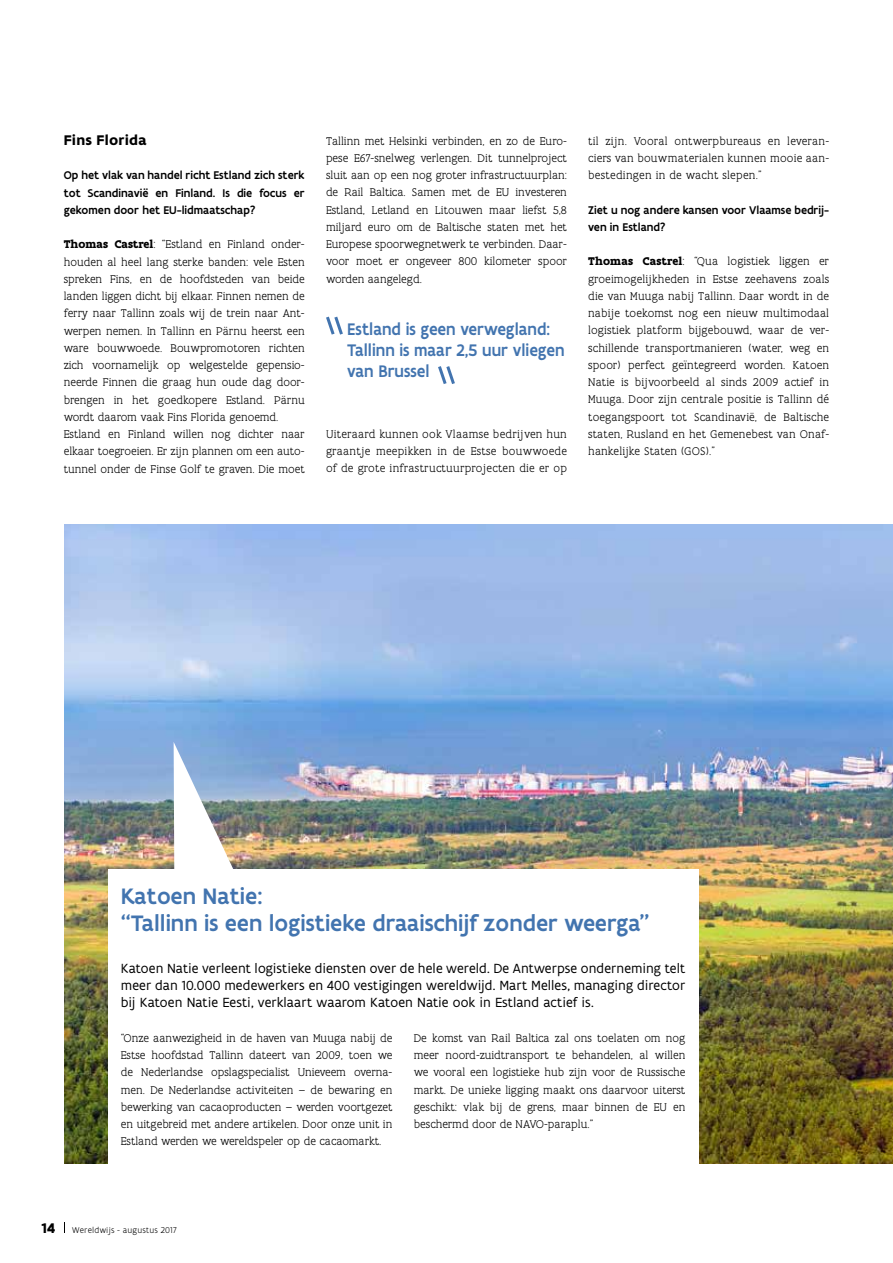
<style>
.page{position:relative;width:893px;height:1263px;background:#fff}
.page>*{position:absolute;margin:0;border:0;box-sizing:border-box;transform-origin:0 0}
.t1{font:500 24px/27px "Flanders Art Sans";color:#4274af}
.t2{font:500 18px/21px "Flanders Art Sans";color:#4274af;scale:.95 1}
.t3{font:700 15px "Flanders Art Sans";letter-spacing:.015em;color:#000}
.t4{font:14.25px/17.2px "Flanders Art Sans";letter-spacing:.005em;color:#000;text-align:justify}
.t5{font:300 12px/17.2px "Flanders Art Serif";color:#000;text-align:justify}
.t6{font:500 12px/17.2px "Flanders Art Sans";color:#000;text-align:justify}
.t7{font:300 9px "Flanders Art Sans";letter-spacing:.02em;color:#000}
.s1{font-weight:700}
.s2{font-weight:700;font-size:15px}
</style>
<div class="page">
<img style="left:64px;top:524px;width:829px;height:640px">
<svg style="left:326px;top:316px;width:17px;height:19px"></svg>
<svg style="left:438px;top:366px;width:17px;height:18px"></svg>
<div style="left:108px;top:869px;width:590px;height:301px;background:#fff"></div>
<img style="left:174px;top:742px;width:62px;height:127px">
<p class="t3" style="left:64px;top:130px;width:84px">Fins Florida</p>
<p class="t6" style="left:64px;top:167px;width:242px">Op het vlak van handel richt Estland zich sterk tot Scandinavië en Finland. Is die focus er gekomen door het EU-lidmaatschap?</p>
<p class="t5" style="left:64px;top:236px;width:242px;text-align:left"><span class="s1">Thomas Castrel</span>: “Estland en Finland onder&shy;houden al heel lang sterke banden: vele Esten spreken Fins, en de hoofdsteden van beide landen liggen dicht bij elkaar. Finnen nemen de ferry naar Tallinn zoals wij de trein naar Ant&shy;werpen nemen. In Tallinn en Pärnu heerst een ware bouwwoede. Bouwpromotoren richten zich voornamelijk op welgestelde gepensio&shy;neerde Finnen die graag hun oude dag door&shy;brengen in het goedkopere Estland. Pärnu wordt daarom vaak Fins Florida genoemd.<br>Estland en Finland willen nog dichter naar elkaar toegroeien. Er zijn plannen om een auto&shy;tunnel onder de Finse Golf te graven. Die moet</p>
<p class="t5" style="left:326px;top:133px;width:242px">Tallinn met Helsinki verbinden, en zo de Euro&shy;pese E67-snelweg verlengen. Dit tunnelproject sluit aan op een nog groter infrastructuurplan: de Rail Baltica. Samen met de EU investeren Estland, Letland en Litouwen maar liefst 5,8 miljard euro om de Baltische staten met het Europese spoorwegnetwerk te verbinden. Daar&shy;voor moet er ongeveer 800 kilometer spoor worden aangelegd.</p>
<h2 class="t2" style="left:347px;top:318px;width:230px">Estland is geen verwegland:<br>Tallinn is maar 2,5 uur vliegen van Brussel</h2>
<p class="t5" style="left:326px;top:426px;width:242px">Uiteraard kunnen ook Vlaamse bedrijven hun graantje meepikken in de Estse bouwwoede of de grote infrastructuurprojecten die er op</p>
<p class="t5" style="left:588px;top:132px;width:242px">til zijn. Vooral ontwerpbureaus en leveran&shy;ciers van bouwmaterialen kunnen mooie aan&shy;bestedingen in de wacht slepen.”</p>
<p class="t6" style="left:588px;top:201px;width:242px">Ziet u nog andere kansen voor Vlaamse bedrij&shy;ven in Estland?</p>
<p class="t5" style="left:588px;top:253px;width:242px"><span class="s1">Thomas Castrel</span>: “Qua logistiek liggen er groeimogelijkheden in Estse zeehavens zoals die van Muuga nabij Tallinn. Daar wordt in de nabije toekomst nog een nieuw multimodaal logistiek platform bijgebouwd, waar de ver&shy;schillende transportmanieren (water, weg en spoor) perfect geïntegreerd worden. Katoen Natie is bijvoorbeeld al sinds 2009 actief in Muuga. Door zijn centrale positie is Tallinn dé toegangspoort tot Scandinavië, de Baltische staten, Rusland en het Gemenebest van Onaf&shy;hankelijke Staten (GOS).”</p>
<h1 class="t1" style="left:121px;top:883px;width:530px">Katoen Natie:<br>“Tallinn is een logistieke draaischijf zonder weerga”</h1>
<p class="t4" style="left:121px;top:960px;width:566px">Katoen Natie verleent logistieke diensten over de hele wereld. De Antwerpse onderneming telt meer dan 10.000 medewerkers en 400 vestigingen wereldwijd. Mart Melles, managing director bij Katoen Natie Eesti, verklaart waarom Katoen Natie ook in Estland actief is.</p>
<p class="t5" style="left:121px;top:1030px;width:273px">“Onze aanwezigheid in de haven van Muuga nabij de Estse hoofdstad Tallinn dateert van 2009, toen we de Nederlandse opslagspecialist Unieveem overna&shy;men. De Nederlandse activiteiten – de bewaring en bewerking van cacaoproducten – werden voortgezet en uitgebreid met andere artikelen. Door onze unit in Estland werden we wereldspeler op de cacaomarkt.</p>
<p class="t5" style="left:414px;top:1030px;width:273px">De komst van Rail Baltica zal ons toelaten om nog meer noord-zuidtransport te behandelen, al willen we vooral een logistieke hub zijn voor de Russische markt. De unieke ligging maakt ons daarvoor uiterst geschikt: vlak bij de grens, maar binnen de EU en beschermd door de NAVO-paraplu.”</p>
<p class="t7" style="left:41px;top:1225px;width:137px"><span class="s2">14</span> Wereldwijs - augustus 2017</p>
</div>
